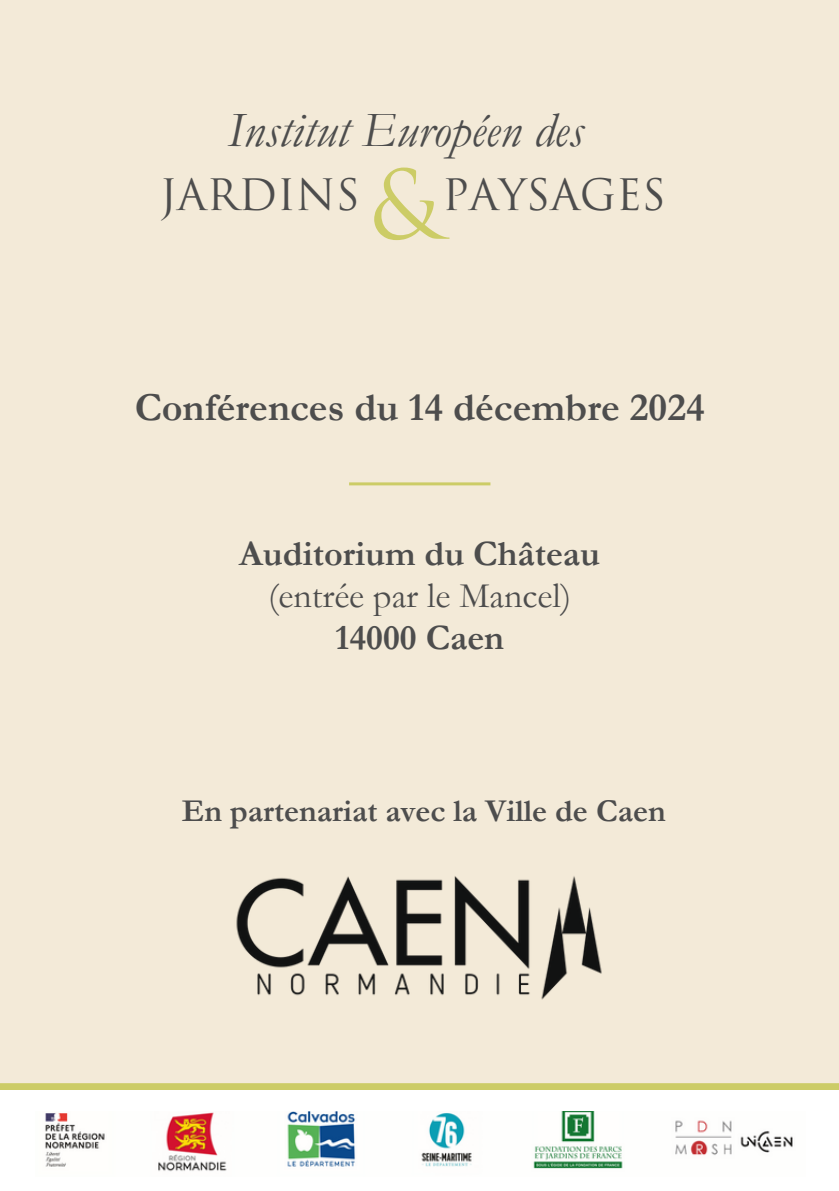
<style>
.page{position:relative;width:839px;height:1191px;background:#fff}
.page>*{position:absolute;margin:0;border:0;box-sizing:border-box;transform-origin:0 0}
.t1{font:92.6px "Trajan Pro";color:#cc6}
.t2{font:italic 50px "Garamond";color:#4d4d4d}
.t3{font:42.2px "Trajan Pro";color:#4d4d4d}
.t4{font:700 40px "Garamond";color:#4d4d4d}
.t5{font:700 36px/42px "Garamond";color:#4d4d4d;text-align:center}
.t6{font:700 32px "Garamond";color:#4d4d4d}
.s1{font-weight:400}
</style>
<div class="page">
<div style="left:0;top:0;width:838px;height:1191px;background:#f3ead8"></div>
<div style="left:0;top:1083px;width:838px;height:9px;background:#cc6"></div>
<img style="left:236px;top:876px;width:366px;height:124px">
<div style="left:0;top:1090px;width:838px;height:101px;background:#fff"></div>
<img style="left:45px;top:1112px;width:748px;height:60px">
<hr style="left:349px;top:482px;width:141px;height:3px;background:#cc6">
<p class="t2" style="left:227px;top:103px;width:357px">Institut Européen des</p>
<p class="t3" style="left:160px;top:178px;width:201px">JARDINS</p>
<p class="t1" style="left:369px;top:169px;width:73px">&amp;</p>
<p class="t3" style="left:442px;top:178px;width:225px">PAYSAGES</p>
<h2 class="t4" style="left:135px;top:385px;width:571px">Conférences du 14 décembre 2024</h2>
<h3 class="t5" style="left:239px;top:533px;width:362px">Auditorium du Château <span class="s1">(entrée par le Mancel)<br></span>14000 Caen</h3>
<h4 class="t6" style="left:182px;top:793px;width:485px">En partenariat avec la Ville de Caen</h4>
</div>
